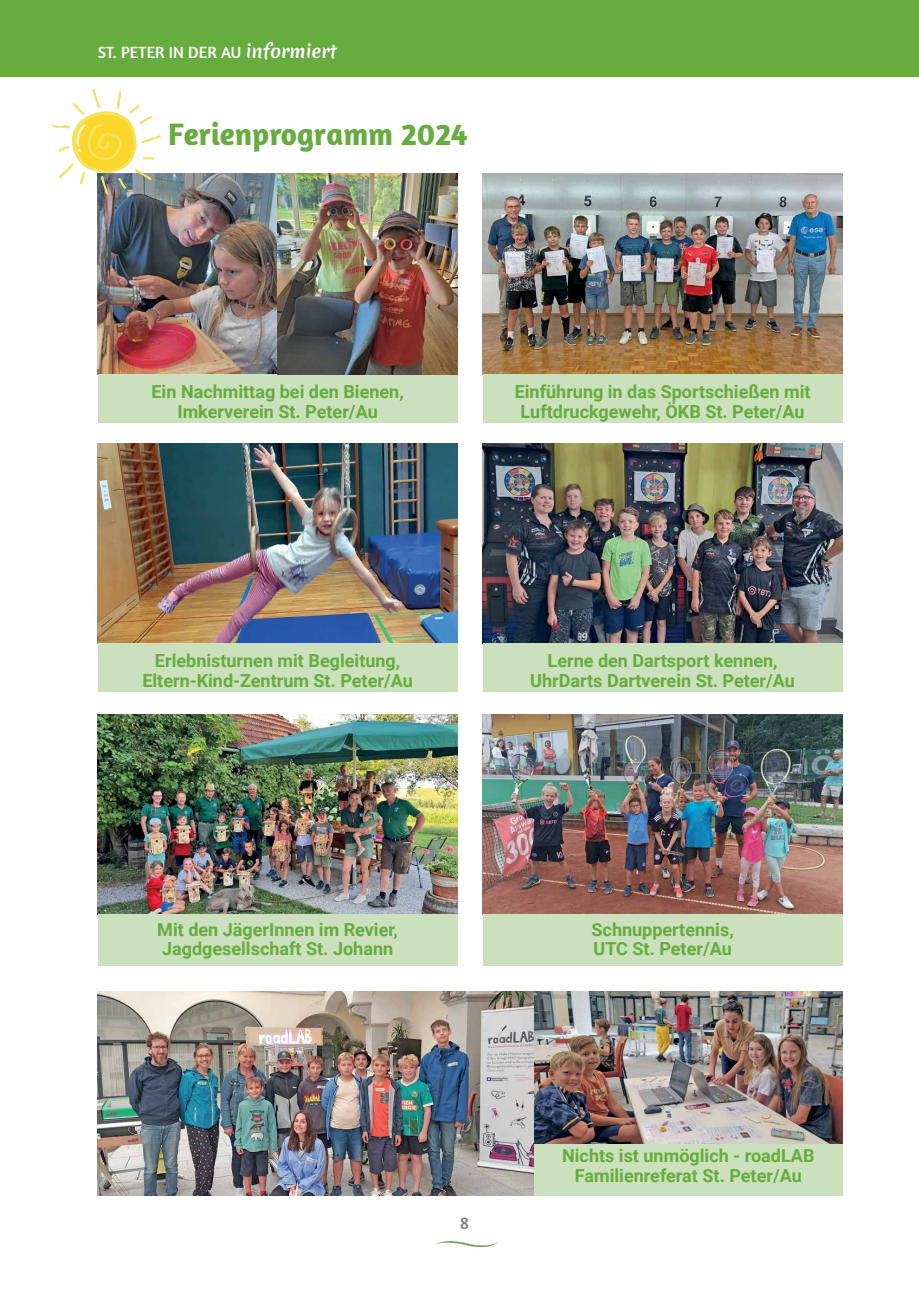
<style>
.page{position:relative;width:919px;height:1289px;background:#fff}
.page>*{position:absolute;margin:0;border:0;box-sizing:border-box;transform-origin:0 0}
.t1{font:700 31.5px "Amaranth";color:#66ac3f}
.t2{font:700 18px/19.5px "Roboto";color:#66ac3f;text-align:center}
.t3{font:18px "Amaranth";color:#7e8181}
.t4{font:16.5px "Amaranth";color:#fff}
.s1{font-family:"Merienda One";font-size:18px}
</style>
<div class="page">
<div style="left:0;top:0;width:918px;height:77px;background:#66ac3f"></div>
<img style="left:436px;top:1241px;width:62px;height:6px">
<img style="left:98px;top:991px;width:436px;height:204px">
<img style="left:98px;top:173px;width:359px;height:201px">
<img style="left:73px;top:89px;width:66px;height:30px">
<div style="left:98px;top:374px;width:359px;height:49px;background:#cbe0bc"></div>
<img style="left:483px;top:173px;width:359px;height:201px">
<div style="left:483px;top:374px;width:359px;height:49px;background:#cbe0bc"></div>
<img style="left:98px;top:443px;width:359px;height:200px">
<div style="left:98px;top:643px;width:359px;height:49px;background:#cbe0bc"></div>
<img style="left:483px;top:443px;width:359px;height:200px">
<div style="left:483px;top:643px;width:359px;height:49px;background:#cbe0bc"></div>
<img style="left:98px;top:714px;width:359px;height:200px">
<div style="left:98px;top:914px;width:359px;height:51px;background:#cbe0bc"></div>
<img style="left:483px;top:714px;width:359px;height:200px">
<div style="left:483px;top:914px;width:359px;height:51px;background:#cbe0bc"></div>
<img style="left:534px;top:991px;width:308px;height:153px">
<div style="left:534px;top:1144px;width:308px;height:51px;background:#cbe0bc"></div>
<p class="t4" style="left:98px;top:42px;width:240px">ST. PETER IN DER AU <span class="s1">informiert</span></p>
<h1 class="t1" style="left:168px;top:114px;width:301px">Ferienprogramm 2024</h1>
<p class="t2" style="left:151px;top:381px;width:254px">Ein Nachmittag bei den Bienen,<br>Imkerverein St. Peter/Au</p>
<p class="t2" style="left:514px;top:381px;width:297px">Einführung in das Sportschießen mit<br>Luftdruckgewehr, ÖKB St. Peter/Au</p>
<p class="t2" style="left:142px;top:650px;width:272px">Erlebnisturnen mit Begleitung,<br>Eltern-Kind-Zentrum St. Peter/Au</p>
<p class="t2" style="left:530px;top:650px;width:266px">Lerne den Dartsport kennen,<br>UhrDarts Dartverein St. Peter/Au</p>
<p class="t2" style="left:157px;top:918px;width:242px;text-align:left">Mit den JägerInnen im Revier,<br>Jagdgesellschaft St. Johann</p>
<p class="t2" style="left:591px;top:918px;width:144px;text-align:left">Schnuppertennis,<br>UTC St. Peter/Au</p>
<p class="t3" style="left:460px;top:1212px;width:11px">8</p>
<p class="t2" style="left:562px;top:1145px;width:254px">Nichts ist unmöglich - roadLAB<br>Familienreferat St. Peter/Au</p>
</div>
